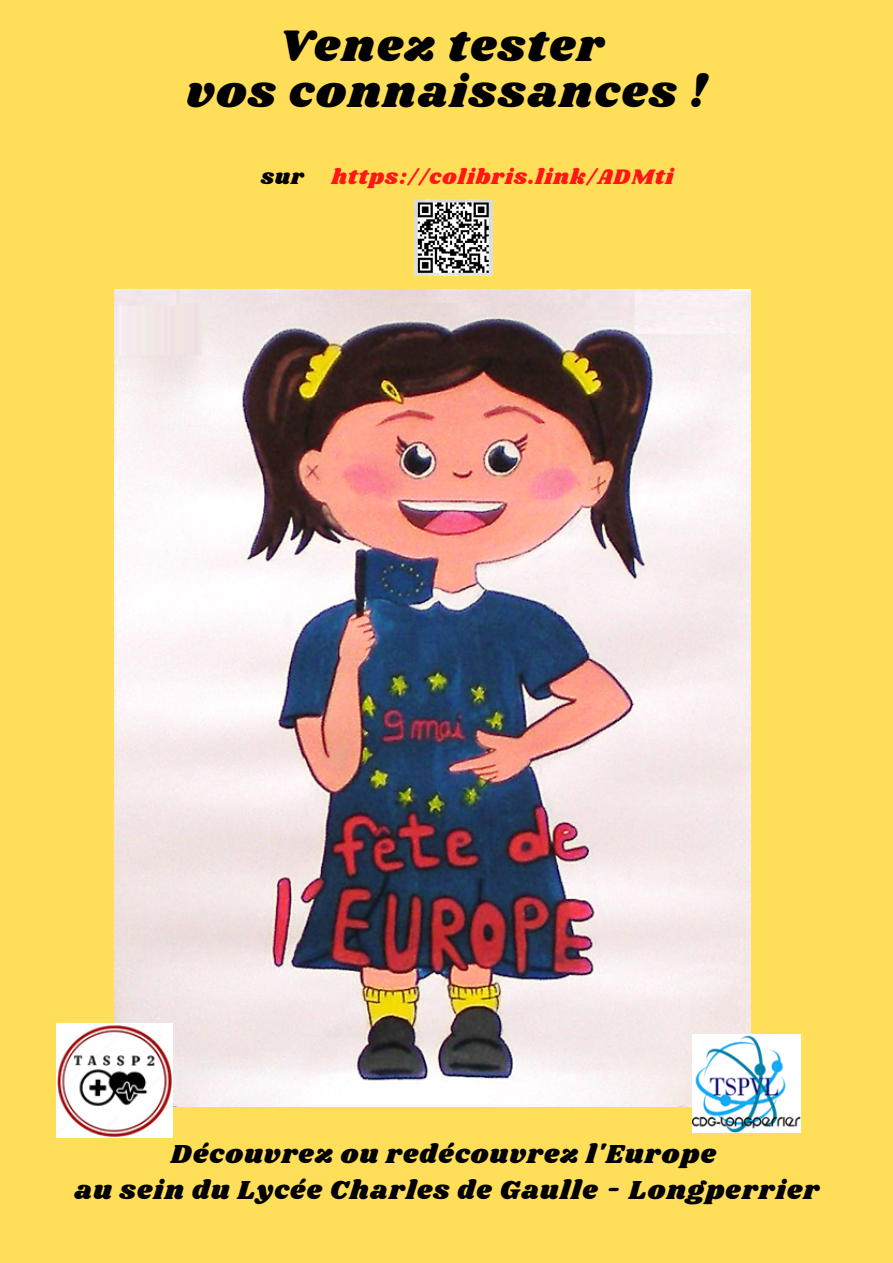
<style>
.page{position:relative;width:893px;height:1263px;background:#ffde59}
.page>*{position:absolute;margin:0;border:0;box-sizing:border-box;transform-origin:0 0}
.t1{font:45.75px "Shrikhand";letter-spacing:.045em;color:#000}
.t2{font:27px "Shrikhand";letter-spacing:.045em;color:#000}
.t3{font:21.83px "Shrikhand";letter-spacing:.045em;color:#ff1616}
.t4{font:21.83px "Shrikhand";color:#000}
</style>
<div class="page">
<img style="left:114px;top:290px;width:636px;height:816px">
<img style="left:57px;top:1023px;width:115px;height:114px">
<img style="left:692px;top:1035px;width:108px;height:98px">
<img style="left:415px;top:200px;width:77px;height:76px">
<p class="t1" style="left:279px;top:14px;width:326px">Venez tester</p>
<p class="t1" style="left:187px;top:60px;width:521px">vos connaissances !</p>
<p class="t4" style="left:261px;top:162px;width:44px">sur</p>
<p class="t3" style="left:332px;top:162px;width:343px">https://colibris.link/ADMti</p>
<p class="t2" style="left:171px;top:1135px;width:546px">Découvrez ou redécouvrez l'Europe</p>
<p class="t2" style="left:74px;top:1171px;width:746px">au sein du Lycée Charles de Gaulle - Longperrier</p>
</div>
